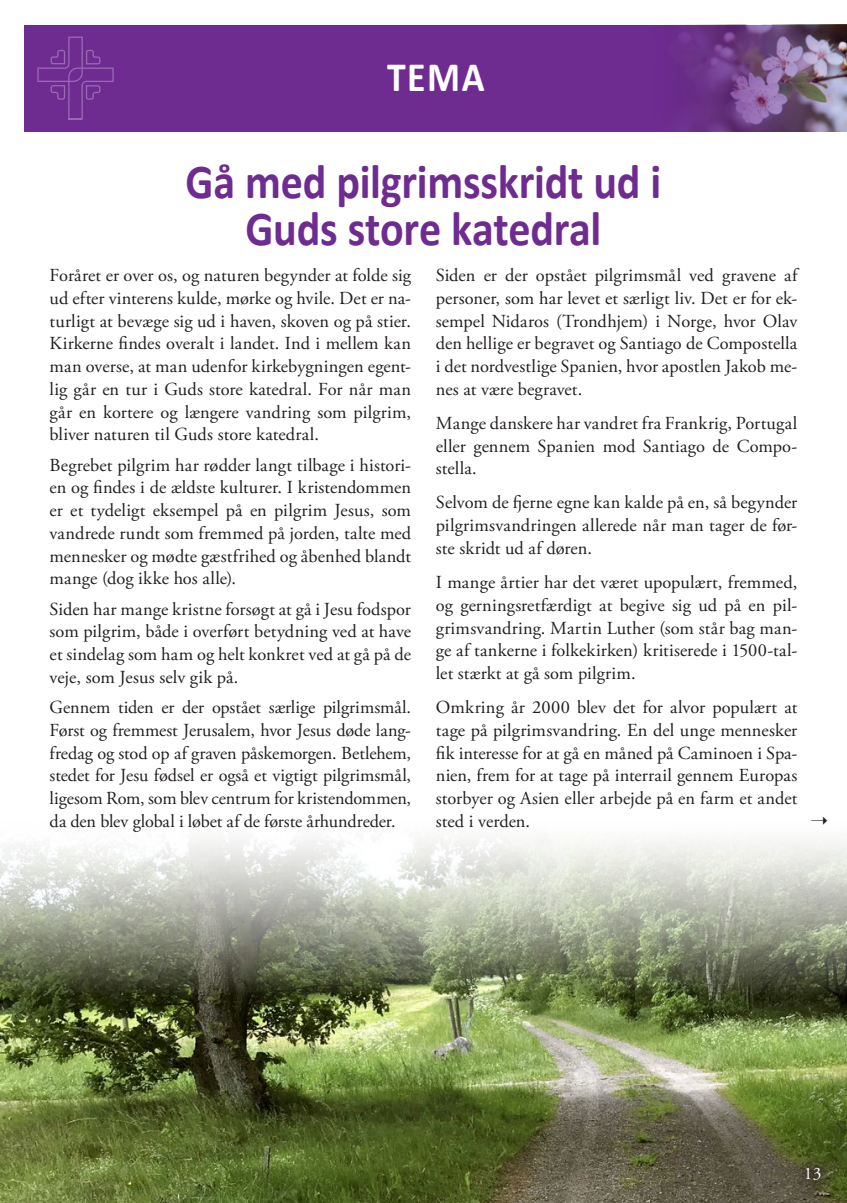
<style>
.page{position:relative;width:847px;height:1203px;background:#fff}
.page>*{position:absolute;margin:0;border:0;box-sizing:border-box;transform-origin:0 0}
.t1{font:700 49px/47.2px "Calibri";letter-spacing:-.005em;color:#6e2c91;text-align:center;scale:.9 1}
.t2{font:700 42px "Calibri";color:#fff;scale:.9 1}
.t3{font:18.38px/22.8px "Adobe Garamond Pro";letter-spacing:.005em;color:#231f20;text-align:justify}
.t4{font:17.5px "Adobe Garamond Pro";color:#fff}
</style>
<div class="page">
<img style="left:0;top:839px;width:847px;height:364px">
<div style="left:791px;top:1153px;width:45px;height:42px;background:#231f20;opacity:.45"></div>
<div style="left:25px;top:25px;width:822px;height:106px;background:#6e2c91"></div>
<svg style="left:37px;top:37px;width:77px;height:83px"></svg>
<img style="left:680px;top:25px;width:167px;height:106px">
<p class="t2" style="left:387px;top:51px;width:110px">TEMA</p>
<p class="t1" style="left:186px;top:156px;width:530px">Gå med pilgrimsskridt ud i<br>Guds store katedral</p>
<p class="t3" style="left:50px;top:265px;width:363px">Foråret er over os, og naturen begynder at folde sig ud efter vinterens kulde, mørke og hvile. Det er na&shy;turligt at bevæge sig ud i haven, skoven og på stier.<br>Kirkerne findes overalt i landet. Ind i mellem kan man overse, at man udenfor kirkebygningen egent&shy;lig går en tur i Guds store katedral. For når man går en kortere og længere vandring som pilgrim, bliver naturen til Guds store katedral.</p>
<p class="t3" style="left:50px;top:454px;width:363px">Begrebet pilgrim har rødder langt tilbage i histori&shy;en og findes i de ældste kulturer. I kristendommen er et tydeligt eksempel på en pilgrim Jesus, som vandrede rundt som fremmed på jorden, talte med mennesker og mødte gæstfrihed og åbenhed blandt mange (dog ikke hos alle).</p>
<p class="t3" style="left:50px;top:598px;width:363px">Siden har mange kristne forsøgt at gå i Jesu fodspor som pilgrim, både i overført betydning ved at have et sindelag som ham og helt konkret ved at gå på de veje, som Jesus selv gik på.</p>
<p class="t3" style="left:50px;top:696px;width:363px">Gennem tiden er der opstået særlige pilgrimsmål.<br>Først og fremmest Jerusalem, hvor Jesus døde lang&shy;fredag og stod op af graven påskemorgen. Betlehem, stedet for Jesu fødsel er også et vigtigt pilgrimsmål, ligesom Rom, som blev centrum for kristendommen, da den blev global i løbet af de første århundreder.</p>
<p class="t3" style="left:436px;top:265px;width:363px">Siden er der opstået pilgrimsmål ved gravene af personer, som har levet et særligt liv. Det er for ek&shy;sempel Nidaros (Trondhjem) i Norge, hvor Olav den hellige er begravet og Santiago de Compostella i det nordvestlige Spanien, hvor apostlen Jakob me&shy;nes at være begravet.</p>
<p class="t3" style="left:436px;top:412px;width:363px">Mange danskere har vandret fra Frankrig, Portugal eller gennem Spanien mod Santiago de Compo&shy;stella.</p>
<p class="t3" style="left:436px;top:492px;width:363px">Selvom de fjerne egne kan kalde på en, så begynder pilgrimsvandringen allerede når man tager de før&shy;ste skridt ud af døren.</p>
<p class="t3" style="left:436px;top:571px;width:363px">I mange årtier har det været upopulært, fremmed, og gerningsretfærdigt at begive sig ud på en pil&shy;grimsvandring. Martin Luther (som står bag man&shy;ge af tankerne i folkekirken) kritiserede i 1500-tal&shy;let stærkt at gå som pilgrim.</p>
<p class="t3" style="left:436px;top:696px;width:363px">Omkring år 2000 blev det for alvor populært at tage på pilgrimsvandring. En del unge mennesker fik interesse for at gå en måned på Caminoen i Spa&shy;nien, frem for at tage på interrail gennem Europas storbyer og Asien eller arbejde på en farm et andet sted i verden.</p>
<p class="t4" style="left:804px;top:1163px;width:19px">13</p>
</div>
